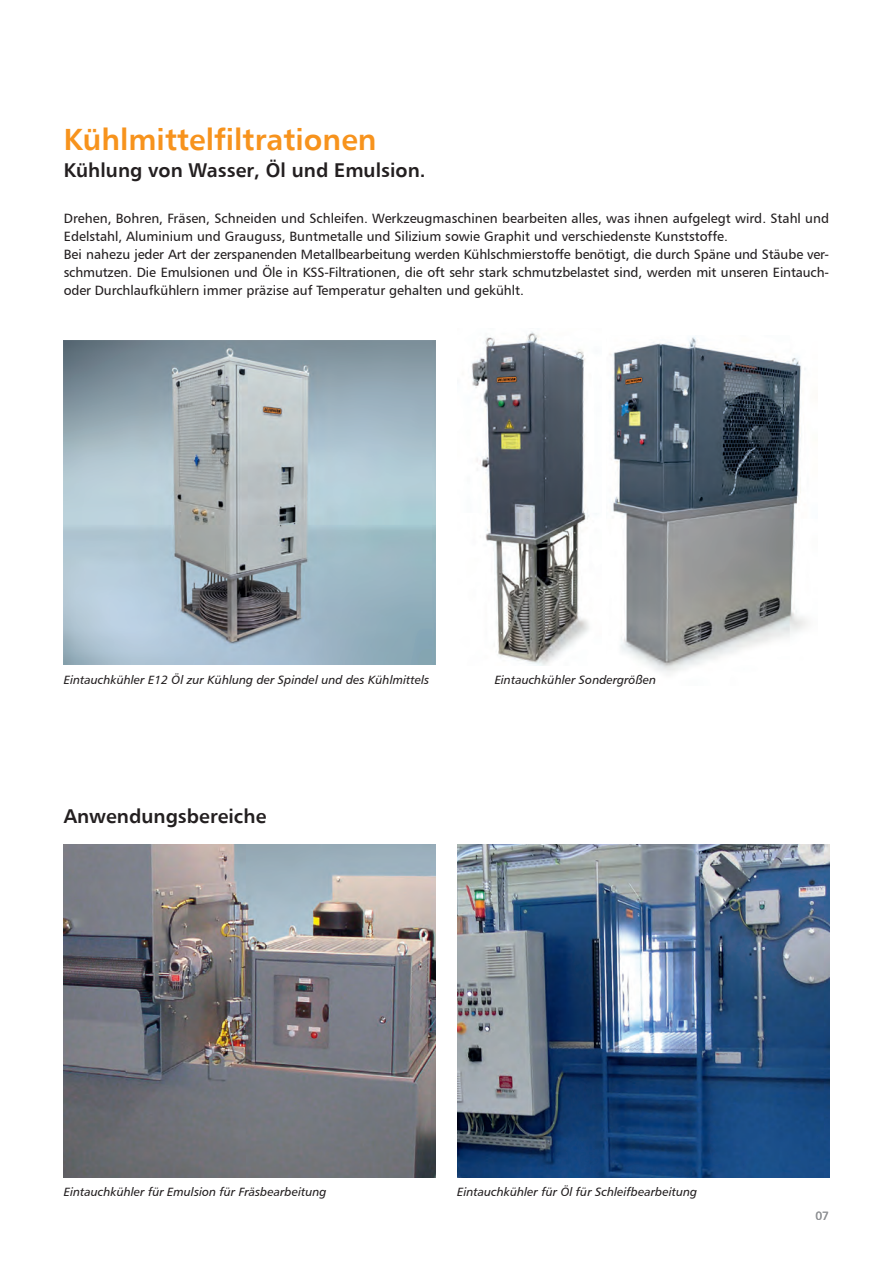
<style>
.page{position:relative;width:893px;height:1263px;background:#fff}
.page>*{position:absolute;margin:0;border:0;box-sizing:border-box;transform-origin:0 0}
.t1{font:30px "Humanist 777 BT Bold B";color:#f7931d}
.t2{font:19.5px "Humanist 777 BT Bold B";color:#231f20}
.t3{font:13.5px/18px "Humanist 777 BT Roman B";color:#231f20}
.t4{font:12px "Humanist 777 BT Italic B";color:#231f20}
.t5{font:12px "Humanist 777 BT Roman B";color:#939598}
</style>
<div class="page">
<img style="left:64px;top:340px;width:372px;height:324px">
<img style="left:64px;top:844px;width:372px;height:334px">
<img style="left:457px;top:844px;width:372px;height:334px">
<img style="left:471px;top:331px;width:126px;height:335px">
<img style="left:609px;top:336px;width:199px;height:337px">
<h1 class="t1" style="left:64px;top:121px;width:314px">Kühlmittelfiltrationen</h1>
<h2 class="t2" style="left:64px;top:158px;width:363px">Kühlung von Wasser, Öl und Emulsion.</h2>
<p class="t3" style="left:64px;top:209px;width:767px">Drehen, Bohren, Fräsen, Schneiden und Schleifen. Werkzeugmaschinen bearbeiten alles, was ihnen aufgelegt wird. Stahl und Edelstahl, Aluminium und Grauguss, Buntmetalle und Silizium sowie Graphit und verschiedenste Kunststoffe.<br>Bei nahezu jeder Art der zerspanenden Metallbearbeitung werden Kühlschmierstoffe benötigt, die durch Späne und Stäube ver&shy;schmutzen. Die Emulsionen und Öle in KSS-Filtrationen, die oft sehr stark schmutzbelastet sind, werden mit unseren Eintauch&shy;oder Durchlaufkühlern immer präzise auf Temperatur gehalten und gekühlt.</p>
<p class="t4" style="left:64px;top:672px;width:367px">Eintauchkühler E12 Öl zur Kühlung der Spindel und des Kühlmittels</p>
<p class="t4" style="left:495px;top:672px;width:163px">Eintauchkühler Sondergrößen</p>
<h2 class="t2" style="left:64px;top:804px;width:204px">Anwendungsbereiche</h2>
<p class="t4" style="left:64px;top:1184px;width:264px">Eintauchkühler für Emulsion für Fräsbearbeitung</p>
<p class="t4" style="left:457px;top:1184px;width:242px">Eintauchkühler für Öl für Schleifbearbeitung</p>
<p class="t5" style="left:815px;top:1209px;width:15px">07</p>
</div>
